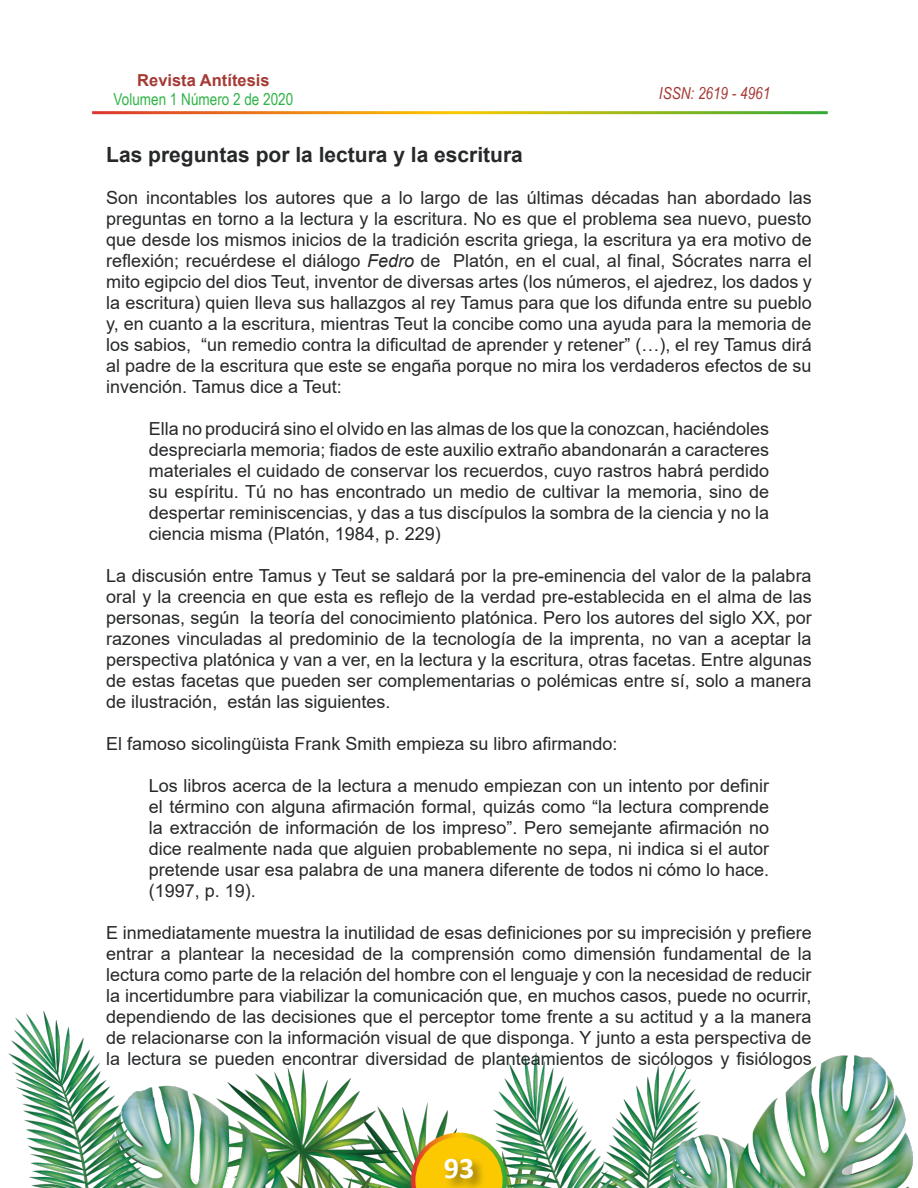
<style>
.page{position:relative;width:918px;height:1188px;background:#fff}
.page>*{position:absolute;margin:0;border:0;box-sizing:border-box;transform-origin:0 0}
.t1{font:700 30px "Calibri";color:#fff}
.t2{font:700 21px "Arial";color:#26282a}
.t3{font:18px/21px "Arial";color:#26282a;text-align:justify}
.t4{font:16.5px "Arial Narrow";color:#31b44a}
.t5{font:700 16.5px "Arial";color:#a53a35}
.t6{font:italic 16.5px "Arial Narrow";color:#a53a35}
.s1{font-style:italic}
</style>
<div class="page">
<img style="left:8px;top:1010px;width:905px;height:178px">
<svg style="left:411px;top:1133px;width:96px;height:55px;background:#dec133"></svg>
<div style="left:443px;top:1157px;width:43px;height:31px;background:#231f20;opacity:.54"></div>
<p class="t5" style="left:137px;top:68px;width:134px">Revista Antítesis</p>
<p class="t4" style="left:114px;top:88px;width:181px">Volumen 1 Número 2 de 2020</p>
<p class="t6" style="left:659px;top:81px;width:113px">ISSN: 2619 - 4961</p>
<p class="t2" style="left:106px;top:139px;width:418px">Las preguntas por la lectura y la escritura</p>
<p class="t3" style="left:106px;top:187px;width:707px">Son incontables los autores que a lo largo de las últimas décadas han abordado las preguntas en torno a la lectura y la escritura. No es que el problema sea nuevo, puesto que desde los mismos inicios de la tradición escrita griega, la escritura ya era motivo de reflexión; recuérdese el diálogo <span class="s1">Fedro</span> de Platón, en el cual, al final, Sócrates narra el mito egipcio del dios Teut, inventor de diversas artes (los números, el ajedrez, los dados y la escritura) quien lleva sus hallazgos al rey Tamus para que los difunda entre su pueblo y, en cuanto a la escritura, mientras Teut la concibe como una ayuda para la memoria de los sabios, “un remedio contra la dificultad de aprender y retener” (…), el rey Tamus dirá al padre de la escritura que este se engaña porque no mira los verdaderos efectos de su invención. Tamus dice a Teut:</p>
<p class="t3" style="left:149px;top:418px;width:622px">Ella no producirá sino el olvido en las almas de los que la conozcan, haciéndoles despreciarla memoria; fiados de este auxilio extraño abandonarán a caracteres materiales el cuidado de conservar los recuerdos, cuyo rastros habrá perdido su espíritu. Tú no has encontrado un medio de cultivar la memoria, sino de despertar reminiscencias, y das a tus discípulos la sombra de la ciencia y no la ciencia misma (Platón, 1984, p. 229)</p>
<p class="t3" style="left:106px;top:565px;width:707px">La discusión entre Tamus y Teut se saldará por la pre-eminencia del valor de la palabra oral y la creencia en que esta es reflejo de la verdad pre-establecida en el alma de las personas, según la teoría del conocimiento platónica. Pero los autores del siglo XX, por razones vinculadas al predominio de la tecnología de la imprenta, no van a aceptar la perspectiva platónica y van a ver, en la lectura y la escritura, otras facetas. Entre algunas de estas facetas que pueden ser complementarias o polémicas entre sí, solo a manera de ilustración, están las siguientes.</p>
<p class="t3" style="left:106px;top:733px;width:513px">El famoso sicolingüista Frank Smith empieza su libro afirmando:</p>
<p class="t3" style="left:149px;top:775px;width:622px">Los libros acerca de la lectura a menudo empiezan con un intento por definir el término con alguna afirmación formal, quizás como “la lectura comprende la extracción de información de los impreso”. Pero semejante afirmación no dice realmente nada que alguien probablemente no sepa, ni indica si el autor pretende usar esa palabra de una manera diferente de todos ni cómo lo hace. (1997, p. 19).</p>
<p class="t3" style="left:106px;top:922px;width:707px">E inmediatamente muestra la inutilidad de esas definiciones por su imprecisión y prefiere entrar a plantear la necesidad de la comprensión como dimensión fundamental de la lectura como parte de la relación del hombre con el lenguaje y con la necesidad de reducir la incertidumbre para viabilizar la comunicación que, en muchos casos, puede no ocurrir, dependiendo de las decisiones que el perceptor tome frente a su actitud y a la manera de relacionarse con la información visual de que disponga. Y junto a esta perspectiva de la lectura se pueden encontrar diversidad de planteamientos de sicólogos y fisiólogos</p>
<h1 class="t1" style="left:444px;top:1147px;width:32px">93</h1>
</div>
